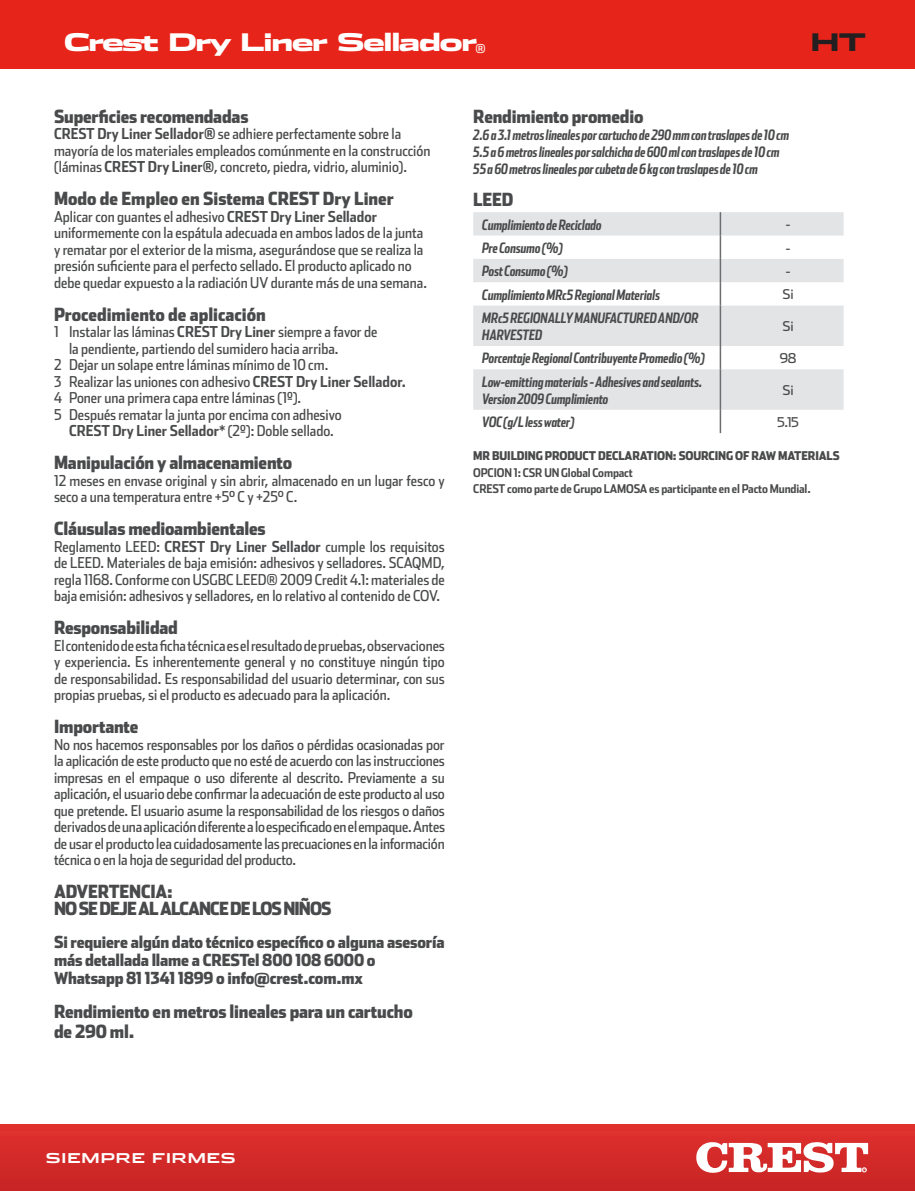
<style>
.page{position:relative;width:915px;height:1191px;background:#fff}
.page>*{position:absolute;margin:0;border:0;box-sizing:border-box;transform-origin:0 0}
.t1{font:900 24px "Stainless Ext";letter-spacing:-.075em;color:#fff}
.t2{font:900 24px "Stainless Ext";color:#231f20}
.Hojas_Técnicas_Text{font:900 18px "Stainless Cond";letter-spacing:-.01em;color:#494a4b}
.Texto_Reverso_continuo{font:900 18px "Stainless Cond";letter-spacing:-.01em;color:#494a4b}
.Texto_Reverso_continuo-2{font:900 18px "Stainless Cond";letter-spacing:-.05em;color:#494a4b}
.Table_Left{font:900 18px "Stainless Cond";letter-spacing:-.01em;color:#494a4b}
.Titulos{font:900 18px "Stainless Cond";color:#494a4b}
.Texto_Reverso_continuo-3{font:900 16.5px/18px "Stainless Cond";letter-spacing:-.01em;color:#494a4b}
.Hojas_Técnicas_Text-2{font:15px/16.5px "Stainless Cond";color:#494a4b}
.Hojas_Técnicas_Text-3{font:700 15px "Stainless Cond";color:#494a4b}
.Table_Left-2{font:italic 700 14.25px/17.1px "Stainless Comp";letter-spacing:-.01em;color:#494a4b}
.Table_Right{font:13.5px "Stainless";letter-spacing:-.02em;color:#494a4b}
.Table_Left-3{font:700 13.5px "Stainless Ext";letter-spacing:.025em;color:#fff}
.Titulos-2{font:700 12px "Stainless Cond";letter-spacing:-.01em;color:#494a4b}
.Titulos-3{font:900 12px "Stainless Cond";letter-spacing:-.01em;color:#494a4b}
.s1{font-weight:700}
.s2{font-weight:400}
</style>
<div class="page">
<div style="left:0;top:0;width:914px;height:68px;background:#e72419"></div>
<img style="left:0;top:1124px;width:914px;height:67px">
<svg style="left:694px;top:1141px;width:173px;height:32px"></svg>
<svg style="left:473px;top:212px;width:370px;height:198px;fill:#e3e4e6"></svg>
<hr style="left:719px;top:212px;width:2px;height:23px;background:#6c6d70">
<hr style="left:719px;top:235px;width:2px;height:24px;background:#6c6d70">
<hr style="left:719px;top:259px;width:2px;height:23px;background:#6c6d70">
<hr style="left:719px;top:282px;width:2px;height:23px;background:#6c6d70">
<hr style="left:719px;top:305px;width:2px;height:41px;background:#6c6d70">
<hr style="left:719px;top:346px;width:2px;height:23px;background:#6c6d70">
<hr style="left:719px;top:369px;width:2px;height:41px;background:#6c6d70">
<hr style="left:719px;top:410px;width:2px;height:23px;background:#6c6d70">
<p class="t1" style="left:64px;top:28px;width:423px">Crest Dry Liner Sellador<sub>®</sub></p>
<p class="t2" style="left:810px;top:28px;width:58px">HT</p>
<p class="Texto_Reverso_continuo" style="left:54px;top:105px;width:196px">Superficies recomendadas</p>
<p class="Hojas_Técnicas_Text-2" style="left:54px;top:125px;width:378px"><span class="s1">CREST Dry Liner Sellador®</span> se adhiere perfectamente sobre la mayoría de los materiales empleados comúnmente en la construcción (láminas <span class="s1">CREST Dry Liner®</span>, concreto, piedra, vidrio, aluminio).</p>
<p class="Hojas_Técnicas_Text" style="left:54px;top:187px;width:341px">Modo de Empleo en Sistema CREST Dry Liner</p>
<p class="Hojas_Técnicas_Text-2" style="left:54px;top:208px;width:374px">Aplicar con guantes el adhesivo <span class="s1">CREST Dry Liner Sellador </span>uniformemente con la espátula adecuada en ambos lados de la junta y rematar por el exterior de la misma, asegurándose que se realiza la presión suficiente para el perfecto sellado. El producto aplicado no debe quedar expuesto a la radiación UV durante más de una semana.</p>
<p class="Hojas_Técnicas_Text" style="left:54px;top:303px;width:213px">Procedimiento de aplicación</p>
<p class="Hojas_Técnicas_Text-2" style="left:54px;top:323px;width:325px">1 Instalar las láminas <span class="s1">CREST Dry Liner</span> siempre a favor de</p>
<p class="Hojas_Técnicas_Text-2" style="left:69px;top:340px;width:271px">la pendiente, partiendo del sumidero hacia arriba.</p>
<p class="Hojas_Técnicas_Text-2" style="left:54px;top:356px;width:276px">2 Dejar un solape entre láminas mínimo de 10 cm.</p>
<p class="Hojas_Técnicas_Text-2" style="left:54px;top:373px;width:353px">3 Realizar las uniones con adhesivo <span class="s1">CREST Dry Liner Sellador.</span></p>
<p class="Hojas_Técnicas_Text-2" style="left:54px;top:389px;width:248px">4 Poner una primera capa entre láminas (1º).</p>
<p class="Hojas_Técnicas_Text-2" style="left:54px;top:406px;width:289px">5 Después rematar la junta por encima con adhesivo</p>
<p class="Hojas_Técnicas_Text-3" style="left:69px;top:422px;width:266px">CREST Dry Liner Sellador<span class="s2">* (2º): Doble sellado.</span></p>
<p class="Hojas_Técnicas_Text" style="left:54px;top:451px;width:239px">Manipulación y almacenamiento</p>
<p class="Hojas_Técnicas_Text-2" style="left:54px;top:472px;width:392px">12 meses en envase original y sin abrir, almacenado en un lugar fesco y seco a una temperatura entre +5° C y +25° C.</p>
<p class="Hojas_Técnicas_Text" style="left:54px;top:517px;width:213px">Cláusulas medioambientales</p>
<p class="Hojas_Técnicas_Text-2" style="left:54px;top:538px;width:392px;text-align:justify">Reglamento LEED: <span class="s1">CREST Dry Liner Sellador</span> cumple los requisitos de LEED. Materiales de baja emisión: adhesivos y selladores. SCAQMD, regla 1168. Conforme con USGBC LEED® 2009 Credit 4.1: materiales de baja emisión: adhesivos y selladores, en lo relativo al contenido de COV.</p>
<p class="Hojas_Técnicas_Text" style="left:54px;top:616px;width:125px">Responsabilidad</p>
<p class="Hojas_Técnicas_Text-2" style="left:54px;top:637px;width:392px;text-align:justify">El contenido de esta ficha técnica es el resultado de pruebas, observaciones y experiencia. Es inherentemente general y no constituye ningún tipo de responsabilidad. Es responsabilidad del usuario determinar, con sus propias pruebas, si el producto es adecuado para la aplicación.</p>
<p class="Hojas_Técnicas_Text" style="left:54px;top:715px;width:86px">Importante</p>
<p class="Hojas_Técnicas_Text-2" style="left:54px;top:736px;width:392px;text-align:justify">No nos hacemos responsables por los daños o pérdidas ocasionadas por la aplicación de este producto que no esté de acuerdo con las instrucciones impresas en el empaque o uso diferente al descrito. Previamente a su aplicación, el usuario debe confirmar la adecuación de este producto al uso que pretende. El usuario asume la responsabilidad de los riesgos o daños derivados de una aplicación diferente a lo especificado en el empaque. Antes de usar el producto lea cuidadosamente las precuaciones en la información técnica o en la hoja de seguridad del producto.</p>
<p class="Texto_Reverso_continuo" style="left:54px;top:880px;width:120px">ADVERTENCIA:</p>
<p class="Texto_Reverso_continuo-2" style="left:54px;top:897px;width:279px">NO SE DEJE AL ALCANCE DE LOS NIÑOS</p>
<p class="Texto_Reverso_continuo-3" style="left:54px;top:932px;width:392px">Si requiere algún dato técnico específico o alguna asesoría más detallada llame a CRESTel 800 108 6000 o</p>
<p class="Texto_Reverso_continuo-3" style="left:54px;top:968px;width:310px">Whatsapp 81 1341 1899 o info@crest.com.mx</p>
<p class="Hojas_Técnicas_Text" style="left:54px;top:1000px;width:360px">Rendimiento en metros lineales para un cartucho</p>
<p class="Hojas_Técnicas_Text" style="left:54px;top:1020px;width:82px">de 290 ml.</p>
<p class="Table_Left" style="left:473px;top:105px;width:172px">Rendimiento promedio</p>
<p class="Table_Left-2" style="left:473px;top:126px;width:318px">2.6 a 3.1 metros lineales por cartucho de 290 mm con traslapes de 10 cm</p>
<p class="Table_Left-2" style="left:473px;top:143px;width:308px">5.5 a 6 metros lineales por salchicha de 600 ml con traslapes de 10 cm</p>
<p class="Table_Left-2" style="left:473px;top:160px;width:286px">55 a 60 metros lineales por cubeta de 6 kg con traslapes de 10 cm</p>
<p class="Titulos" style="left:473px;top:188px;width:41px">LEED</p>
<p class="Table_Left-2" style="left:482px;top:215px;width:121px">Cumplimiento de Reciclado</p>
<p class="Table_Right" style="left:785px;top:216px;width:7px">-</p>
<p class="Table_Left-2" style="left:482px;top:239px;width:82px">Pre Consumo (%)</p>
<p class="Table_Right" style="left:785px;top:240px;width:7px">-</p>
<p class="Table_Left-2" style="left:482px;top:262px;width:87px">Post Consumo (%)</p>
<p class="Table_Right" style="left:785px;top:263px;width:7px">-</p>
<p class="Table_Left-2" style="left:482px;top:285px;width:179px">Cumplimiento MRc5 Regional Materials</p>
<p class="Table_Right" style="left:782px;top:286px;width:13px">Si</p>
<p class="Table_Left-2" style="left:482px;top:309px;width:218px">MRc5 REGIONALLY MANUFACTURED AND/OR<br>HARVESTED</p>
<p class="Table_Right" style="left:782px;top:318px;width:13px">Si</p>
<p class="Table_Left-2" style="left:482px;top:349px;width:224px">Porcentaje Regional Contribuyente Promedio (%)</p>
<p class="Table_Right" style="left:779px;top:350px;width:18px">98</p>
<p class="Table_Left-2" style="left:482px;top:373px;width:222px">Low-emitting materials - Adhesives and sealants.<br>Version 2009 Cumplimiento</p>
<p class="Table_Right" style="left:782px;top:382px;width:13px">Si</p>
<p class="Table_Left-2" style="left:482px;top:413px;width:94px">VOC (g/L less water)</p>
<p class="Table_Right" style="left:776px;top:414px;width:23px">5.15</p>
<p class="Titulos-3" style="left:473px;top:448px;width:368px">MR BUILDING PRODUCT DECLARATION: SOURCING OF RAW MATERIALS</p>
<p class="Titulos-2" style="left:473px;top:465px;width:161px">OPCION 1: CSR UN Global Compact</p>
<p class="Titulos-2" style="left:473px;top:481px;width:339px">CREST como parte de Grupo LAMOSA es participante en el Pacto Mundial.</p>
<p class="Table_Left-3" style="left:46px;top:1149px;width:192px">SIEMPRE FIRMES</p>
</div>
